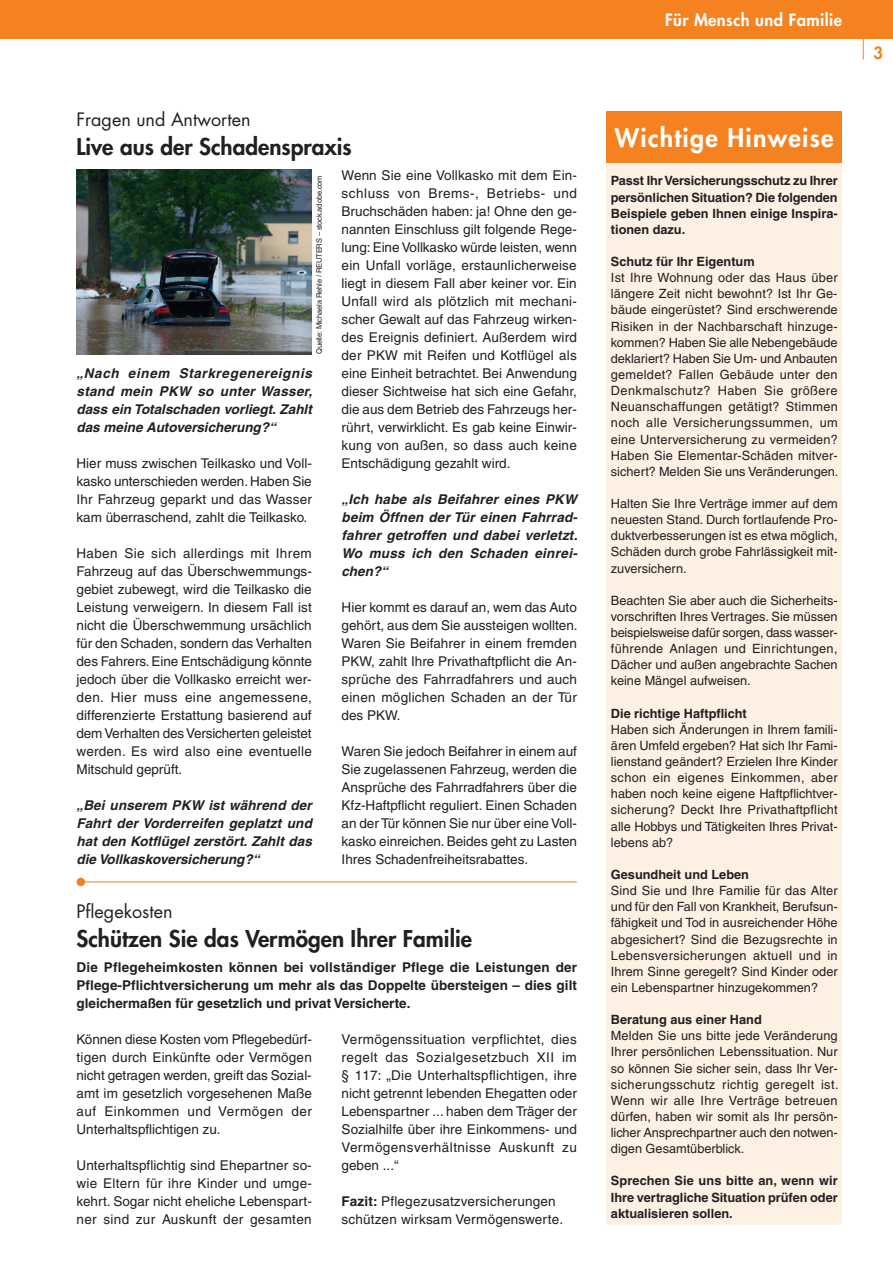
<style>
.page{position:relative;width:893px;height:1263px;background:#fff}
.page>*{position:absolute;margin:0;border:0;box-sizing:border-box;transform-origin:0 0}
.t1{font:800 24.9px "Futura LT";letter-spacing:.05em;color:#fff}
.t2{font:800 22.5px "Futura LT";color:#231f20}
.t3{font:18px "Futura LT";color:#231f20}
.t4{font:800 16.5px "Futura LT";letter-spacing:.025em;color:#fff}
.t5{font:800 16.5px "Futura LT";color:#f58220}
.t6{font:13.5px/18px "Helvetica LT";letter-spacing:.01em;color:#231f20;text-align:justify}
.t7{font:italic 700 13.5px/18px "Helvetica LT";color:#231f20;text-align:justify}
.t8{font:700 13.5px/18px "Helvetica LT";color:#231f20;text-align:justify}
.t9{font:12.75px/16.2px "Helvetica LT";letter-spacing:.005em;color:#231f20;text-align:justify}
.t10{font:700 12.75px/16.2px "Helvetica LT";color:#231f20;text-align:justify}
.t11{font:7.5px "Helvetica LT";letter-spacing:-.015em;color:#231f20}
.s1{font-weight:700}
</style>
<div class="page">
<div style="left:0;top:0;width:893px;height:38px;background:#f58220"></div>
<svg style="left:863px;top:38px;width:1px;height:22px"></svg>
<hr style="left:81px;top:881px;width:496px;height:1px;background:#f58220">
<div style="left:77px;top:878px;width:8px;height:8px;background:#f58220;border-radius:50%"></div>
<img style="left:77px;top:170px;width:235px;height:184px">
<div style="left:607px;top:161px;width:235px;height:1064px;background:#fef0e2"></div>
<div style="left:607px;top:111px;width:235px;height:52px;background:#f58220"></div>
<h3 class="t3" style="left:77px;top:108px;width:176px">Fragen und Antworten</h3>
<h2 class="t2" style="left:77px;top:131px;width:277px">Live aus der Schadenspraxis</h2>
<p class="t4" style="left:665px;top:9px;width:178px">Für Mensch und Familie</p>
<h1 class="t1" style="left:615px;top:121px;width:220px">Wichtige Hinweise</h1>
<p class="t6" style="left:342px;top:166px;width:237px">Wenn Sie eine Vollkasko mit dem Ein&shy;schluss von Brems-, Betriebs- und Bruchschäden haben: ja! Ohne den ge&shy;nannten Einschluss gilt folgende Rege&shy;lung: Eine Vollkasko würde leisten, wenn ein Unfall vorläge, erstaunlicherweise liegt in diesem Fall aber keiner vor. Ein Unfall wird als plötzlich mit mechani&shy;scher Gewalt auf das Fahrzeug wirken&shy;des Ereignis definiert. Außerdem wird der PKW mit Reifen und Kotflügel als eine Einheit betrachtet. Bei Anwendung dieser Sichtweise hat sich eine Gefahr, die aus dem Betrieb des Fahrzeugs her&shy;rührt, verwirklicht. Es gab keine Einwir&shy;kung von außen, so dass auch keine Entschädigung gezahlt wird.</p>
<p class="t7" style="left:342px;top:490px;width:237px">„Ich habe als Beifahrer eines PKW beim Öffnen der Tür einen Fahrrad&shy;fahrer getroffen und dabei verletzt.<br>Wo muss ich den Schaden einrei&shy;chen?“</p>
<p class="t6" style="left:342px;top:598px;width:238px">Hier kommt es darauf an, wem das Auto gehört, aus dem Sie aussteigen wollten.<br>Waren Sie Beifahrer in einem fremden PKW, zahlt Ihre Privathaftpflicht die An&shy;sprüche des Fahrradfahrers und auch einen möglichen Schaden an der Tür des PKW.</p>
<p class="t6" style="left:342px;top:742px;width:237px">Waren Sie jedoch Beifahrer in einem auf Sie zugelassenen Fahrzeug, werden die Ansprüche des Fahrradfahrers über die Kfz-Haftpflicht reguliert. Einen Schaden an der Tür können Sie nur über eine Voll&shy;kasko einreichen. Beides geht zu Lasten Ihres Schadenfreiheitsrabattes.</p>
<p class="t11" style="left:315px;top:354px;width:180px;rotate:-90deg">Quelle: Michaela Rehle / REUTERS – stock.adobe.com</p>
<p class="t10" style="left:611px;top:173px;width:228px">Passt Ihr Versicherungsschutz zu Ihrer persönlichen Situation? Die folgenden Beispiele geben Ihnen einige Inspira&shy;tionen dazu.</p>
<p class="t10" style="left:611px;top:253px;width:145px">Schutz für Ihr Eigentum</p>
<p class="t9" style="left:611px;top:270px;width:229px;text-align:left">Ist Ihre Wohnung oder das Haus über längere Zeit nicht bewohnt? Ist Ihr Ge&shy;bäude eingerüstet? Sind erschwerende Risiken in der Nachbarschaft hinzuge&shy;kommen? Haben Sie alle Nebengebäude deklariert? Haben Sie Um- und Anbauten gemeldet? Fallen Gebäude unter den Denkmalschutz? Haben Sie größere Neuanschaffungen getätigt? Stimmen noch alle Versicherungssummen, um eine Unterversicherung zu vermeiden?<br>Haben Sie Elementar-Schäden mitver&shy;sichert? Melden Sie uns Veränderungen.</p>
<p class="t9" style="left:611px;top:495px;width:228px">Halten Sie Ihre Verträge immer auf dem neuesten Stand. Durch fortlaufende Pro&shy;duktverbesserungen ist es etwa möglich, Schäden durch grobe Fahrlässigkeit mit&shy;zuversichern.</p>
<p class="t9" style="left:611px;top:592px;width:228px">Beachten Sie aber auch die Sicherheits&shy;vorschriften Ihres Vertrages. Sie müssen beispielsweise dafür sorgen, dass wasser&shy;führende Anlagen und Einrichtungen, Dächer und außen angebrachte Sachen keine Mängel aufweisen.</p>
<p class="t10" style="left:611px;top:705px;width:137px">Die richtige Haftpflicht</p>
<p class="t9" style="left:611px;top:721px;width:228px">Haben sich Änderungen in Ihrem famili&shy;ären Umfeld ergeben? Hat sich Ihr Fami&shy;lienstand geändert? Erzielen Ihre Kinder schon ein eigenes Einkommen, aber haben noch keine eigene Haftpflichtver&shy;sicherung? Deckt Ihre Privathaftpflicht alle Hobbys und Tätigkeiten Ihres Privat&shy;lebens ab?</p>
<p class="t10" style="left:611px;top:866px;width:140px">Gesundheit und Leben</p>
<p class="t9" style="left:611px;top:882px;width:228px">Sind Sie und Ihre Familie für das Alter und für den Fall von Krankheit, Berufsun&shy;fähigkeit und Tod in ausreichender Höhe abgesichert? Sind die Bezugsrechte in Lebensversicherungen aktuell und in Ihrem Sinne geregelt? Sind Kinder oder ein Lebenspartner hinzugekommen?</p>
<p class="t10" style="left:611px;top:1011px;width:152px">Beratung aus einer Hand</p>
<p class="t9" style="left:611px;top:1028px;width:229px;text-align:left">Melden Sie uns bitte jede Veränderung Ihrer persönlichen Lebenssituation. Nur so können Sie sicher sein, dass Ihr Ver&shy;sicherungsschutz richtig geregelt ist.<br>Wenn wir alle Ihre Verträge betreuen dürfen, haben wir somit als Ihr persön&shy;licher Ansprechpartner auch den notwen&shy;digen Gesamtüberblick.</p>
<p class="t10" style="left:611px;top:1173px;width:228px">Sprechen Sie uns bitte an, wenn wir Ihre vertragliche Situation prüfen oder aktualisieren sollen.</p>
<p class="t7" style="left:77px;top:364px;width:237px">„Nach einem Starkregenereignis stand mein PKW so unter Wasser, dass ein Totalschaden vorliegt. Zahlt das meine Autoversicherung?“</p>
<p class="t6" style="left:77px;top:454px;width:237px">Hier muss zwischen Teilkasko und Voll&shy;kasko unterschieden werden. Haben Sie Ihr Fahrzeug geparkt und das Wasser kam überraschend, zahlt die Teilkasko.</p>
<p class="t6" style="left:77px;top:544px;width:237px">Haben Sie sich allerdings mit Ihrem Fahrzeug auf das Überschwemmungs&shy;gebiet zubewegt, wird die Teilkasko die Leistung verweigern. In diesem Fall ist nicht die Überschwemmung ursächlich für den Schaden, sondern das Verhalten des Fahrers. Eine Entschädigung könnte jedoch über die Vollkasko erreicht wer&shy;den. Hier muss eine angemessene, differenzierte Erstattung basierend auf dem Verhalten des Versicherten geleistet werden. Es wird also eine eventuelle Mitschuld geprüft.</p>
<p class="t7" style="left:77px;top:796px;width:237px">„Bei unserem PKW ist während der Fahrt der Vorderreifen geplatzt und hat den Kotflügel zerstört. Zahlt das die Vollkaskoversicherung?“</p>
<h3 class="t3" style="left:77px;top:900px;width:98px">Pflegekosten</h3>
<h2 class="t2" style="left:77px;top:923px;width:397px">Schützen Sie das Vermögen Ihrer Familie</h2>
<p class="t8" style="left:77px;top:958px;width:502px">Die Pflegeheimkosten können bei vollständiger Pflege die Leistungen der Pflege-Pflichtversicherung um mehr als das Doppelte übersteigen – dies gilt gleichermaßen für gesetzlich und privat Versicherte.</p>
<p class="t6" style="left:342px;top:1030px;width:237px">Vermögenssituation verpflichtet, dies regelt das Sozialgesetzbuch XII im § 117: „Die Unterhaltspflichtigen, ihre nicht getrennt lebenden Ehegatten oder Lebenspartner ... haben dem Träger der Sozialhilfe über ihre Einkommens- und Vermögensverhältnisse Auskunft zu geben ...“</p>
<p class="t6" style="left:342px;top:1192px;width:223px"><span class="s1">Fazit:</span> Pflegezusatzversicherungen schützen wirksam Vermögenswerte.</p>
<p class="t6" style="left:77px;top:1030px;width:237px">Können diese Kosten vom Pflegebedürf&shy;tigen durch Einkünfte oder Vermögen nicht getragen werden, greift das Sozial&shy;amt im gesetzlich vorgesehenen Maße auf Einkommen und Vermögen der Unterhaltspflichtigen zu.</p>
<p class="t6" style="left:77px;top:1156px;width:237px">Unterhaltspflichtig sind Ehepartner so&shy;wie Eltern für ihre Kinder und umge&shy;kehrt. Sogar nicht eheliche Lebenspart&shy;ner sind zur Auskunft der gesamten</p>
<p class="t5" style="left:873px;top:41px;width:11px">3</p>
</div>
